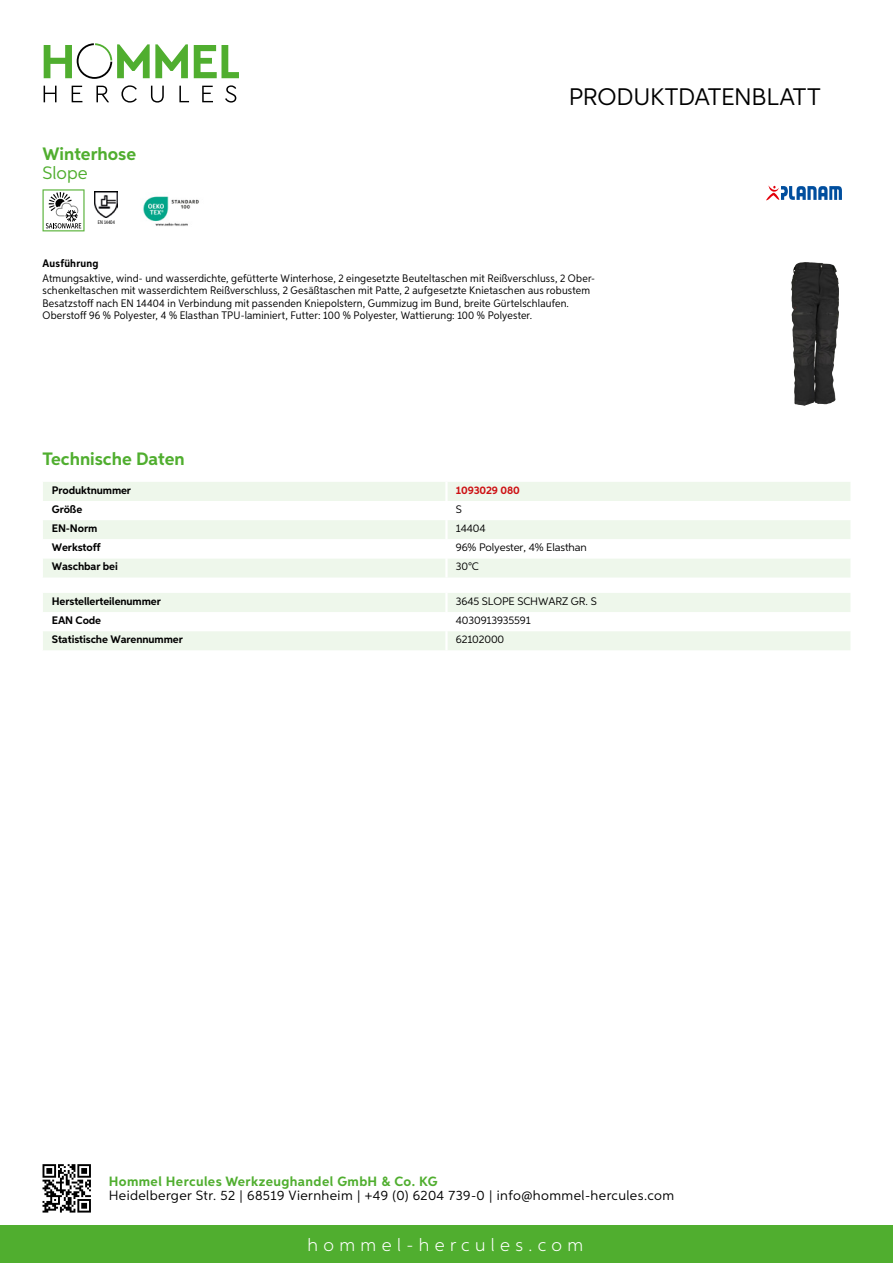
<style>
.page{position:relative;width:893px;height:1263px;background:#fff}
.page>*{position:absolute;margin:0;border:0;box-sizing:border-box;transform-origin:0 0}
.t1{font:24px "Aspira";letter-spacing:-.01em;color:#000}
.t2{font:700 18px "Aspira";color:#50ae2f}
.t3{font:300 18px "Aspira";letter-spacing:.3em;color:#fff}
.t4{font:18px "Aspira";color:#50ae2f}
.t5{font:13.5px "Aspira";letter-spacing:.03em;color:#000}
.t6{font:700 13.5px "Aspira";letter-spacing:.03em;color:#50ae2f}
.t7{font:10.95px/12px "Aspira Nar";letter-spacing:.015em;color:#000}
.t8{font:700 10.95px "Aspira";letter-spacing:-.01em;color:#000}
.t9{font:10.95px "Aspira";letter-spacing:-.01em;color:#000}
.t10{font:700 10.95px "Aspira";letter-spacing:-.01em;color:#cd1013}
.t11{font:700 10.95px "Aspira Nar";letter-spacing:.02em;color:#000}
.t12{font:5.25px "Aspira XX Nar";color:#000}
</style>
<div class="page">
<div style="left:0;top:1226px;width:893px;height:37px;background:#50ae2f"></div>
<svg style="left:43px;top:1164px;width:48px;height:48px"></svg>
<svg style="left:194px;top:45px;width:45px;height:33px"></svg>
<svg style="left:44px;top:43px;width:144px;height:36px"></svg>
<svg style="left:44px;top:86px;width:13px;height:16px"></svg>
<svg style="left:72px;top:86px;width:10px;height:16px"></svg>
<svg style="left:96px;top:86px;width:13px;height:16px"></svg>
<svg style="left:121px;top:85px;width:16px;height:18px"></svg>
<svg style="left:151px;top:86px;width:13px;height:17px"></svg>
<svg style="left:179px;top:86px;width:10px;height:16px"></svg>
<svg style="left:202px;top:86px;width:11px;height:16px"></svg>
<svg style="left:225px;top:85px;width:11px;height:18px"></svg>
<div style="left:43px;top:482px;width:807px;height:95px;background:#eef7eb"></div>
<svg style="left:43px;top:501px;width:807px;height:57px"></svg>
<hr style="left:445px;top:482px;width:3px;height:19px;background:#fff">
<hr style="left:445px;top:501px;width:3px;height:19px;background:#fff">
<hr style="left:445px;top:520px;width:3px;height:19px;background:#fff">
<hr style="left:445px;top:539px;width:3px;height:19px;background:#fff">
<hr style="left:445px;top:558px;width:3px;height:19px;background:#fff">
<svg style="left:43px;top:593px;width:807px;height:57px"></svg>
<hr style="left:445px;top:631px;width:3px;height:19px;background:#fff">
<svg style="left:43px;top:189px;width:42px;height:42px"></svg>
<img style="left:95px;top:191px;width:23px;height:27px">
<img style="left:143px;top:196px;width:56px;height:30px">
<img style="left:791px;top:262px;width:48px;height:144px">
<svg style="left:766px;top:185px;width:76px;height:15px"></svg>
<h2 class="t2" style="left:43px;top:142px;width:95px">Winterhose</h2>
<h2 class="t4" style="left:43px;top:162px;width:47px">Slope</h2>
<p class="t12" style="left:98px;top:219px;width:18px">EN 14404</p>
<h1 class="t1" style="left:569px;top:82px;width:253px">Produktdatenblatt</h1>
<p class="t11" style="left:43px;top:257px;width:58px">Ausführung</p>
<p class="t7" style="left:43px;top:273px;width:554px">Atmungsaktive, wind- und wasserdichte, gefütterte Winterhose, 2 eingesetzte Beuteltaschen mit Reißverschluss, 2 Ober&shy;schenkeltaschen mit wasserdichtem Reißverschluss, 2 Gesäßtaschen mit Patte, 2 aufgesetzte Knietaschen aus robustem Besatzstoff nach EN 14404 in Verbindung mit passenden Kniepolstern, Gummizug im Bund, breite Gürtelschlaufen.<br>Oberstoff 96 % Polyester, 4 % Elasthan TPU-laminiert, Futter: 100 % Polyester, Wattierung: 100 % Polyester.</p>
<h2 class="t2" style="left:43px;top:448px;width:144px">Technische Daten</h2>
<p class="t8" style="left:52px;top:483px;width:81px">Produktnummer</p>
<p class="t10" style="left:456px;top:483px;width:65px">1093029 080</p>
<p class="t8" style="left:52px;top:502px;width:32px">Größe</p>
<p class="t9" style="left:456px;top:502px;width:8px">S</p>
<p class="t8" style="left:52px;top:521px;width:47px">EN-Norm</p>
<p class="t9" style="left:456px;top:522px;width:31px">14404</p>
<p class="t8" style="left:52px;top:541px;width:50px">Werkstoff</p>
<p class="t9" style="left:456px;top:541px;width:132px">96% Polyester, 4% Elasthan</p>
<p class="t8" style="left:52px;top:560px;width:68px">Waschbar bei</p>
<p class="t9" style="left:456px;top:560px;width:25px">30°C</p>
<p class="t8" style="left:52px;top:594px;width:111px">Herstellerteilenummer</p>
<p class="t9" style="left:456px;top:594px;width:142px">3645 SLO PE SCHWARZ GR. S</p>
<p class="t8" style="left:52px;top:613px;width:51px">EAN Code</p>
<p class="t9" style="left:456px;top:613px;width:76px">4030913935591</p>
<p class="t8" style="left:52px;top:633px;width:132px">Statistische Warennummer</p>
<p class="t9" style="left:456px;top:633px;width:50px">62102000</p>
<p class="t6" style="left:109px;top:1172px;width:330px">Hommel Hercules Werkzeughandel GmbH &amp; Co. KG</p>
<p class="t5" style="left:109px;top:1187px;width:567px">Heidelberger Str. 52 | 68519 Viernheim | +49 (0) 6204 739-0 | info@hommel-hercules.com</p>
<h2 class="t3" style="left:307px;top:1234px;width:277px">hommel-hercules.com</h2>
</div>
